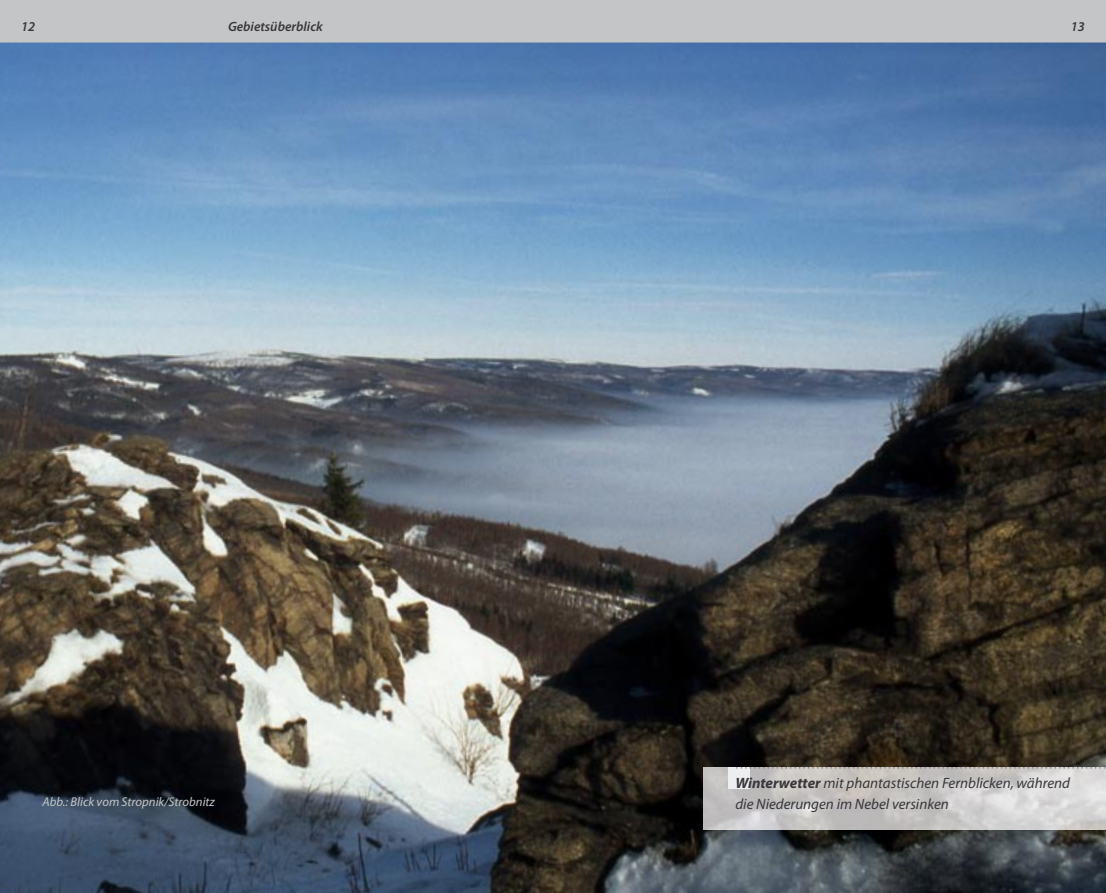
<style>
.page{position:relative;width:1106px;height:893px;background:#fff}
.page>*{position:absolute;margin:0;border:0;box-sizing:border-box;transform-origin:0 0}
.t1{font:italic 15px/21px "Myriad Pro";color:#39373b}
.t2{font:italic 600 13.5px "Myriad Pro";color:#39373b}
.t3{font:italic 12.75px "Myriad Pro";color:#c3c5c7}
.s1{font-weight:700}
</style>
<div class="page">
<div style="left:0;top:0;width:553px;height:43px;background:#c3c5c7"></div>
<div style="left:553px;top:0;width:553px;height:43px;background:#c3c5c7"></div>
<img style="left:0;top:43px;width:1106px;height:850px">
<img style="left:703px;top:767px;width:403px;height:62px">
<div style="left:728px;top:767px;width:21px;height:21px;background:#edeeef"></div>
<svg style="left:736px;top:767px;width:370px;height:2px"></svg>
<p class="t2" style="left:21px;top:19px;width:16px">12</p>
<p class="t2" style="left:228px;top:19px;width:96px">Gebietsüberblick</p>
<p class="t2" style="left:1070px;top:19px;width:16px">13</p>
<p class="t3" style="left:43px;top:795px;width:174px">Abb.: Blick vom Stropnik/Strobnitz</p>
<p class="t1" style="left:735px;top:773px;width:336px"><span class="s1">Winterwetter</span> mit phantastischen Fernblicken, während die Niederungen im Nebel versinken</p>
</div>
